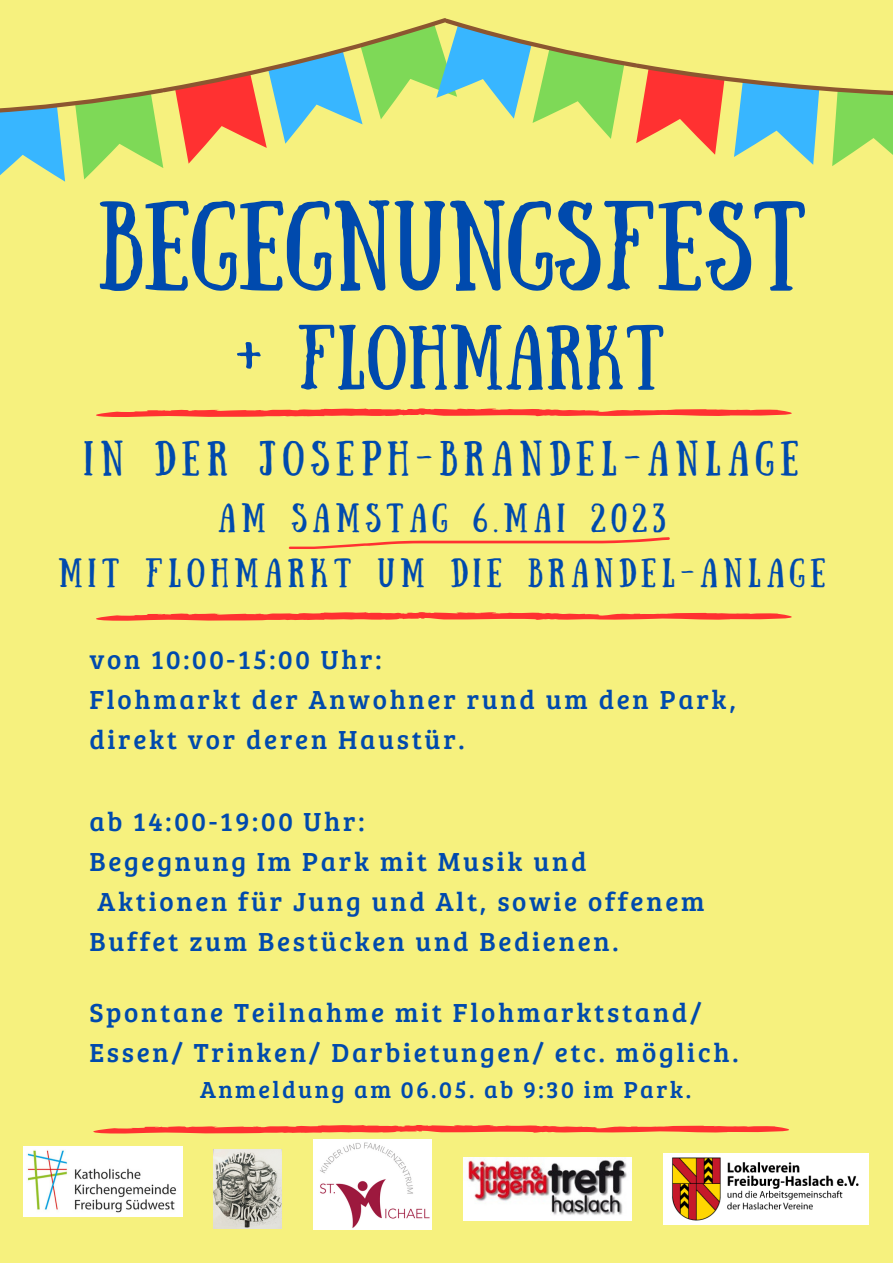
<style>
.page{position:relative;width:893px;height:1263px;background:#f6f17e}
.page>*{position:absolute;margin:0;border:0;box-sizing:border-box;transform-origin:0 0}
.t1{font:89.7px "Sunday";letter-spacing:.02em;color:#004aad}
.t2{font:64.95px "Sunday";letter-spacing:.02em;color:#004aad}
.t3{font:34.95px "Sunday";letter-spacing:.2em;color:#004aad}
.t4{font:28.95px/54.6px "Sunday";letter-spacing:.2em;color:#004aad;text-align:center}
.t5{font:27px/40px "Bree Serif";letter-spacing:.1em;color:#004aad}
.t6{font:24px "Bree Serif";letter-spacing:.1em;color:#004aad}
</style>
<div class="page">
<svg style="left:96px;top:612px;width:696px;height:9px"></svg>
<svg style="left:0;top:18px;width:893px;height:164px"></svg>
<img style="left:663px;top:1154px;width:205px;height:70px">
<img style="left:23px;top:1146px;width:159px;height:70px">
<img style="left:313px;top:1140px;width:119px;height:89px">
<img style="left:463px;top:1157px;width:168px;height:63px">
<img style="left:214px;top:1149px;width:68px;height:79px">
<svg style="left:96px;top:408px;width:696px;height:9px"></svg>
<svg style="left:93px;top:1125px;width:696px;height:8px"></svg>
<svg style="left:289px;top:537px;width:381px;height:12px"></svg>
<h1 class="t1" style="left:98px;top:201px;width:710px">BEGEGNUNGSFEST</h1>
<h2 class="t2" style="left:235px;top:325px;width:431px">+ FLOHMARKT</h2>
<p class="t3" style="left:84px;top:440px;width:716px">IN DER JOSEPH-BRANDEL-ANLAGE</p>
<p class="t4" style="left:58px;top:491px;width:768px">AM SAMSTAG 6.MAI 2023<br>MIT FLOHMARKT UM DIE BRANDEL-ANLAGE</p>
<p class="t5" style="left:89px;top:638px;width:648px">von 10:00-15:00 Uhr:<br>Flohmarkt der Anwohner rund um den Park, direkt vor deren Haustür.</p>
<p class="t5" style="left:89px;top:800px;width:277px">ab 14:00-19:00 Uhr:</p>
<p class="t5" style="left:89px;top:840px;width:498px">Begegnung Im Park mit Musik und</p>
<p class="t5" style="left:97px;top:880px;width:608px">Aktionen für Jung und Alt, sowie offenem</p>
<p class="t5" style="left:89px;top:920px;width:531px">Buffet zum Bestücken und Bedienen.</p>
<p class="t5" style="left:89px;top:991px;width:650px">Spontane Teilnahme mit Flohmarktstand/<br>Essen/ Trinken/ Darbietungen/ etc. möglich.</p>
<p class="t6" style="left:200px;top:1072px;width:492px">Anmeldung am 06.05. ab 9:30 im Park.</p>
</div>
